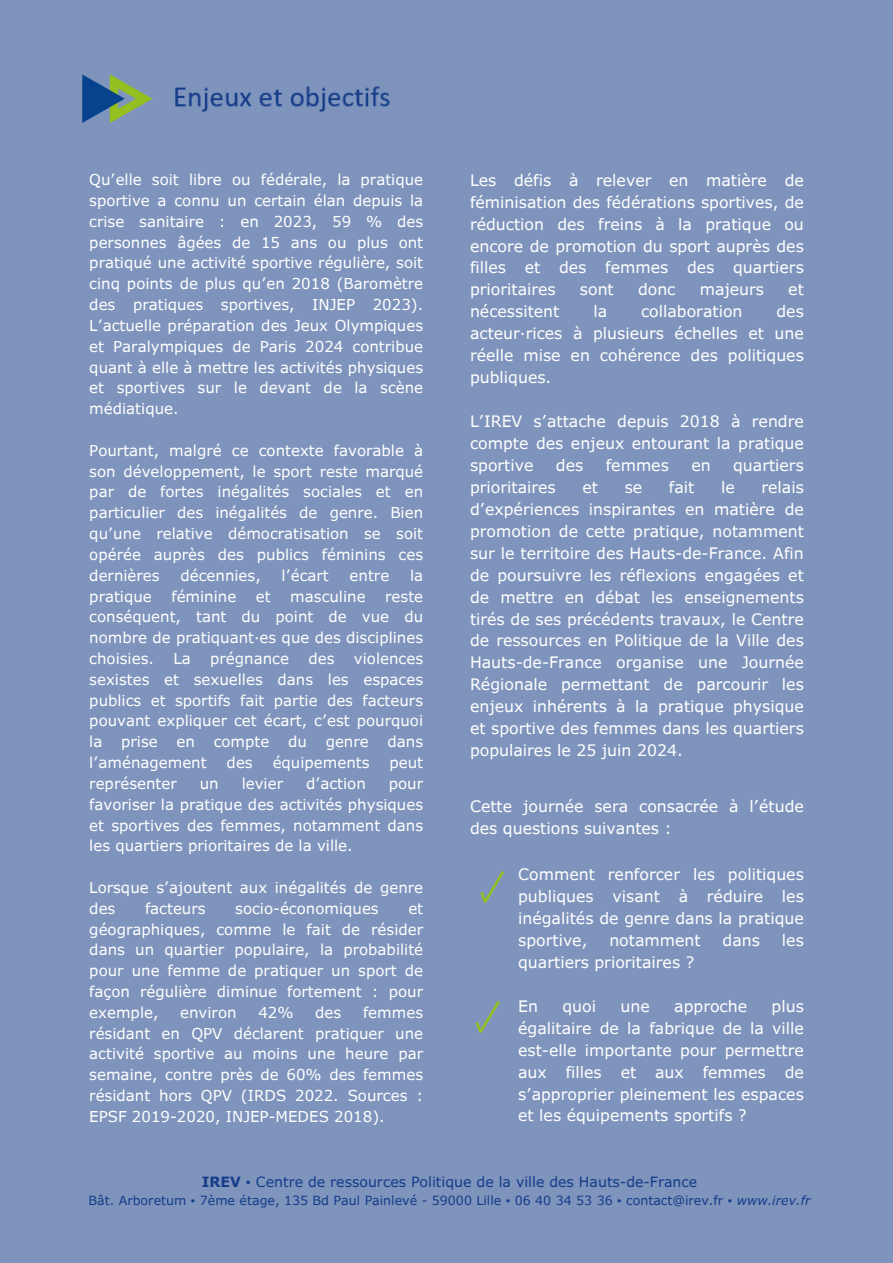
<style>
.page{position:relative;width:893px;height:1263px;background:#7f94bc}
.page>*{position:absolute;margin:0;border:0;box-sizing:border-box;transform-origin:0 0}
.t1{font:15.75px/21.9px "Verdana Pro";color:#fff;text-align:justify}
.t2{font:15px/20.9px "Verdana Pro";color:#fff;text-align:justify}
.t3{font:14.1px "Verdana Pro";color:#143c89}
.t4{font:12.6px "Verdana Pro";color:#143c89}
.s1{font-weight:700}
.s2{font-style:italic}
</style>
<div class="page">
<img style="left:82px;top:74px;width:71px;height:49px">
<img style="left:480px;top:871px;width:24px;height:32px">
<img style="left:475px;top:1001px;width:25px;height:32px">
<img style="left:175px;top:86px;width:215px;height:26px">
<h1 class="t2" style="left:89px;top:169px;width:335px">Qu’elle soit libre ou fédérale, la pratique sportive a connu un certain élan depuis la crise sanitaire : en 2023, 59 % des personnes âgées de 15 ans ou plus ont pratiqué une activité sportive régulière, soit cinq points de plus qu’en 2018 (Baromètre des pratiques sportives, INJEP 2023).<br>L’actuelle préparation des Jeux Olympiques et Paralympiques de Paris 2024 contribue quant à elle à mettre les activités physiques et sportives sur le devant de la scène médiatique.</h1>
<h1 class="t2" style="left:89px;top:439px;width:335px">Pourtant, malgré ce contexte favorable à son développement, le sport reste marqué par de fortes inégalités sociales et en particulier des inégalités de genre. Bien qu’une relative démocratisation se soit opérée auprès des publics féminins ces dernières</h1>
<h1 class="t2" style="left:180px;top:564px;width:82px">décennies,</h1>
<h1 class="t2" style="left:281px;top:564px;width:49px">l’écart</h1>
<h1 class="t2" style="left:349px;top:564px;width:41px">entre</h1>
<h1 class="t2" style="left:410px;top:564px;width:15px">la</h1>
<h1 class="t2" style="left:89px;top:585px;width:64px">pratique</h1>
<h1 class="t2" style="left:171px;top:585px;width:66px">féminine</h1>
<h1 class="t2" style="left:256px;top:585px;width:16px">et</h1>
<h1 class="t2" style="left:290px;top:585px;width:77px">masculine</h1>
<h1 class="t2" style="left:89px;top:585px;width:335px;text-indent:296px">reste conséquent, tant du point de vue du nombre de pratiquant·es que des disciplines choisies.</h1>
<h1 class="t2" style="left:173px;top:647px;width:19px">La</h1>
<h1 class="t2" style="left:210px;top:647px;width:80px">prégnance</h1>
<h1 class="t2" style="left:308px;top:647px;width:28px">des</h1>
<h1 class="t2" style="left:89px;top:647px;width:335px;text-indent:265px">violences sexistes et sexuelles dans les espaces publics et sportifs fait partie des facteurs pouvant expliquer cet écart, c’est pourquoi la prise en compte du genre dans l’aménagement</h1>
<h1 class="t2" style="left:227px;top:752px;width:28px">des</h1>
<h1 class="t2" style="left:273px;top:752px;width:98px">équipements</h1>
<h1 class="t2" style="left:389px;top:752px;width:35px">peut</h1>
<h1 class="t2" style="left:89px;top:772px;width:89px">représenter</h1>
<h1 class="t2" style="left:200px;top:772px;width:20px">un</h1>
<h1 class="t2" style="left:242px;top:772px;width:43px">levier</h1>
<h1 class="t2" style="left:306px;top:772px;width:61px">d’action</h1>
<h1 class="t2" style="left:89px;top:772px;width:335px;text-indent:299px">pour favoriser la pratique des activités physiques et sportives des femmes, notamment dans les quartiers prioritaires de la ville.</h1>
<p class="t2" style="left:89px;top:876px;width:335px">Lorsque s’ajoutent aux inégalités de genre des</p>
<p class="t2" style="left:145px;top:897px;width:62px">facteurs</p>
<p class="t2" style="left:235px;top:897px;width:145px">socio-économiques</p>
<p class="t2" style="left:89px;top:897px;width:335px;text-indent:319px">et géographiques, comme le fait de résider dans un quartier populaire, la probabilité pour une femme de pratiquer un sport de façon régulière diminue fortement : pour exemple,</p>
<p class="t2" style="left:89px;top:1001px;width:335px;text-indent:274px">femmes résidant en QPV déclarent pratiquer une activité sportive au moins une heure par semaine, contre près de 60% des femmes résidant hors QPV (IRDS 2022. Sources :<br>EPSF 2019-2020, INJEP-MEDES 2018).</p>
<p class="t2" style="left:180px;top:1001px;width:58px">environ</p>
<p class="t2" style="left:258px;top:1001px;width:37px">42%</p>
<p class="t2" style="left:315px;top:1001px;width:28px">des</p>
<p class="t1" style="left:470px;top:168px;width:335px">Les défis à relever en matière de féminisation des fédérations sportives, de réduction des freins à la pratique ou encore de promotion du sport auprès des filles et des femmes des quartiers prioritaires</p>
<p class="t1" style="left:580px;top:278px;width:35px">sont</p>
<p class="t1" style="left:638px;top:278px;width:39px">donc</p>
<p class="t1" style="left:699px;top:278px;width:66px">majeurs</p>
<p class="t1" style="left:788px;top:278px;width:17px">et</p>
<p class="t1" style="left:470px;top:300px;width:91px">nécessitent</p>
<p class="t1" style="left:593px;top:300px;width:15px">la</p>
<p class="t1" style="left:641px;top:300px;width:103px">collaboration</p>
<p class="t1" style="left:470px;top:300px;width:335px;text-indent:306px">des acteur·rices à plusieurs échelles et une réelle mise en cohérence des politiques publiques.</p>
<h1 class="t1" style="left:470px;top:410px;width:335px">L’IREV s’attache depuis 2018 à rendre compte des enjeux entourant la pratique sportive</h1>
<h1 class="t1" style="left:556px;top:454px;width:29px">des</h1>
<h1 class="t1" style="left:606px;top:454px;width:65px">femmes</h1>
<h1 class="t1" style="left:691px;top:454px;width:21px">en</h1>
<h1 class="t1" style="left:733px;top:454px;width:72px">quartiers</h1>
<h1 class="t1" style="left:470px;top:476px;width:87px">prioritaires</h1>
<h1 class="t1" style="left:582px;top:476px;width:17px">et</h1>
<h1 class="t1" style="left:624px;top:476px;width:19px">se</h1>
<h1 class="t1" style="left:669px;top:476px;width:27px">fait</h1>
<h1 class="t1" style="left:721px;top:476px;width:15px">le</h1>
<h1 class="t1" style="left:470px;top:476px;width:335px;text-indent:291px">relais d’expériences inspirantes en matière de promotion de cette pratique, notamment sur le territoire des Hauts-de-France. Afin de poursuivre les réflexions engagées et de mettre en débat les enseignements tirés de ses précédents travaux, le Centre de ressources en Politique de la Ville des Hauts-de-France organise une Journée Régionale permettant de parcourir les enjeux inhérents à la pratique physique et sportive des femmes dans les quartiers populaires le 25 juin 2024.</h1>
<h1 class="t1" style="left:470px;top:795px;width:335px">Cette journée sera consacrée à l’étude des questions suivantes :</h1>
<p class="t1" style="left:518px;top:863px;width:287px">Comment renforcer les politiques publiques visant à réduire les inégalités de genre dans la pratique sportive,</p>
<p class="t1" style="left:609px;top:929px;width:93px">notamment</p>
<p class="t1" style="left:722px;top:929px;width:39px">dans</p>
<p class="t1" style="left:782px;top:929px;width:23px">les</p>
<p class="t1" style="left:518px;top:950px;width:178px">quartiers prioritaires ?</p>
<h1 class="t1" style="left:518px;top:994px;width:21px">En</h1>
<h1 class="t1" style="left:562px;top:994px;width:35px">quoi</h1>
<h1 class="t1" style="left:620px;top:994px;width:31px">une</h1>
<h1 class="t1" style="left:674px;top:994px;width:74px">approche</h1>
<h1 class="t1" style="left:518px;top:994px;width:287px;text-indent:253px">plus égalitaire de la fabrique de la ville est-elle importante pour permettre aux filles et aux femmes de s’approprier pleinement les espaces et les équipements sportifs ?</h1>
<p class="t3" style="left:202px;top:1173px;width:497px"><span class="s1">IREV</span> ▪ Centre de ressources Politique de la ville des Hauts-de-France</p>
<p class="t4" style="left:88px;top:1193px;width:723px">Bât. Arboretum ▪ 7ème étage, 135 Bd Paul Painlevé - 59000 Lille ▪ 06 40 34 53 36 ▪ contact@irev.fr ▪ <span class="s2">www.irev.fr</span></p>
</div>
